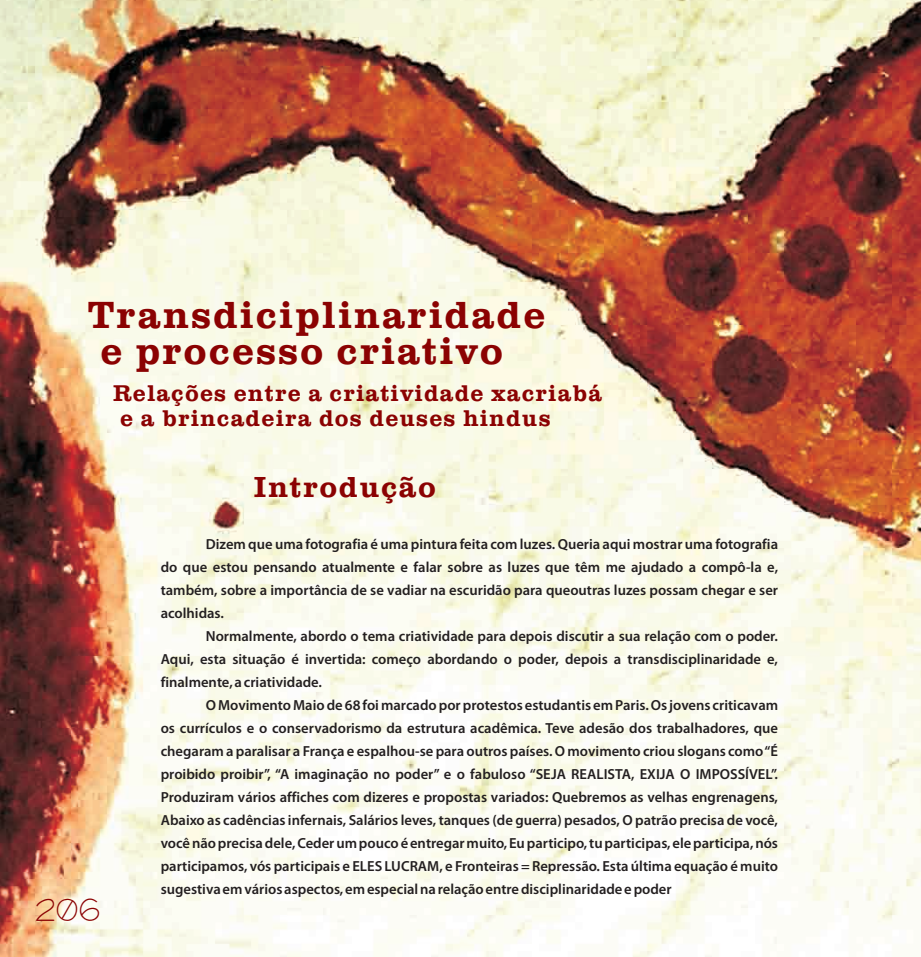
<style>
.page{position:relative;width:921px;height:957px;background:#fff}
.page>*{position:absolute;margin:0;border:0;box-sizing:border-box;transform-origin:0 0}
.t1{font:39.12px/35.9px "Clarendon";letter-spacing:.05em;color:#8b0202}
.t2{font:30px "Clarendon";letter-spacing:.05em;color:#8b0202}
.t3{font:30px "Bookworm";color:#8b0202}
.t4{font:23.62px/25.6px "Clarendon";letter-spacing:.05em;color:#8b0202}
.t5{font:600 14.62px/23px "Myriad Pro";color:#231f20;text-align:justify}
</style>
<div class="page">
<img style="left:0;top:0;width:920px;height:957px">
<h1 class="t1" style="left:100px;top:301px;width:446px;text-indent:-13px">Transdiciplinaridade e processo criativo</h1>
<h3 class="t4" style="left:120px;top:382px;width:483px;text-indent:-8px">Relações entre a criatividade xacriabá e a brincadeira dos deuses hindus</h3>
<h2 class="t3" style="left:35px;top:899px;width:67px">206</h2>
<h2 class="t2" style="left:253px;top:476px;width:184px">Introdução</h2>
<p class="t5" style="left:161px;top:534px;width:618px;text-indent:45px">Dizem que uma fotografia é uma pintura feita com luzes. Queria aqui mostrar uma fotografia do que estou pensando atualmente e falar sobre as luzes que têm me ajudado a compô-la e, também, sobre a importância de se vadiar na escuridão para queoutras luzes possam chegar e ser acolhidas.</p>
<p class="t5" style="left:161px;top:626px;width:618px;text-indent:45px">Normalmente, abordo o tema criatividade para depois discutir a sua relação com o poder.<br>Aqui, esta situação é invertida: começo abordando o poder, depois a transdisciplinaridade e, finalmente, a criatividade.</p>
<p class="t5" style="left:161px;top:695px;width:618px;text-indent:45px">O Movimento Maio de 68 foi marcado por protestos estudantis em Paris. Os jovens criticavam os currículos e o conservadorismo da estrutura acadêmica. Teve adesão dos trabalhadores, que chegaram a paralisar a França e espalhou-se para outros países. O movimento criou slogans como “É proibido proibir”, “A imaginação no poder” e o fabuloso “SEJA REALISTA, EXIJA O IMPOSSÍVEL”.<br>Produziram vários affiches com dizeres e propostas variados: Quebremos as velhas engrenagens, Abaixo as cadências infernais, Salários leves, tanques (de guerra) pesados, O patrão precisa de você, você não precisa dele, Ceder um pouco é entregar muito, Eu participo, tu participas, ele participa, nós participamos, vós participais e ELES LUCRAM, e Fronteiras = Repressão. Esta última equação é muito sugestiva em vários aspectos, em especial na relação entre disciplinaridade e poder</p>
</div>
